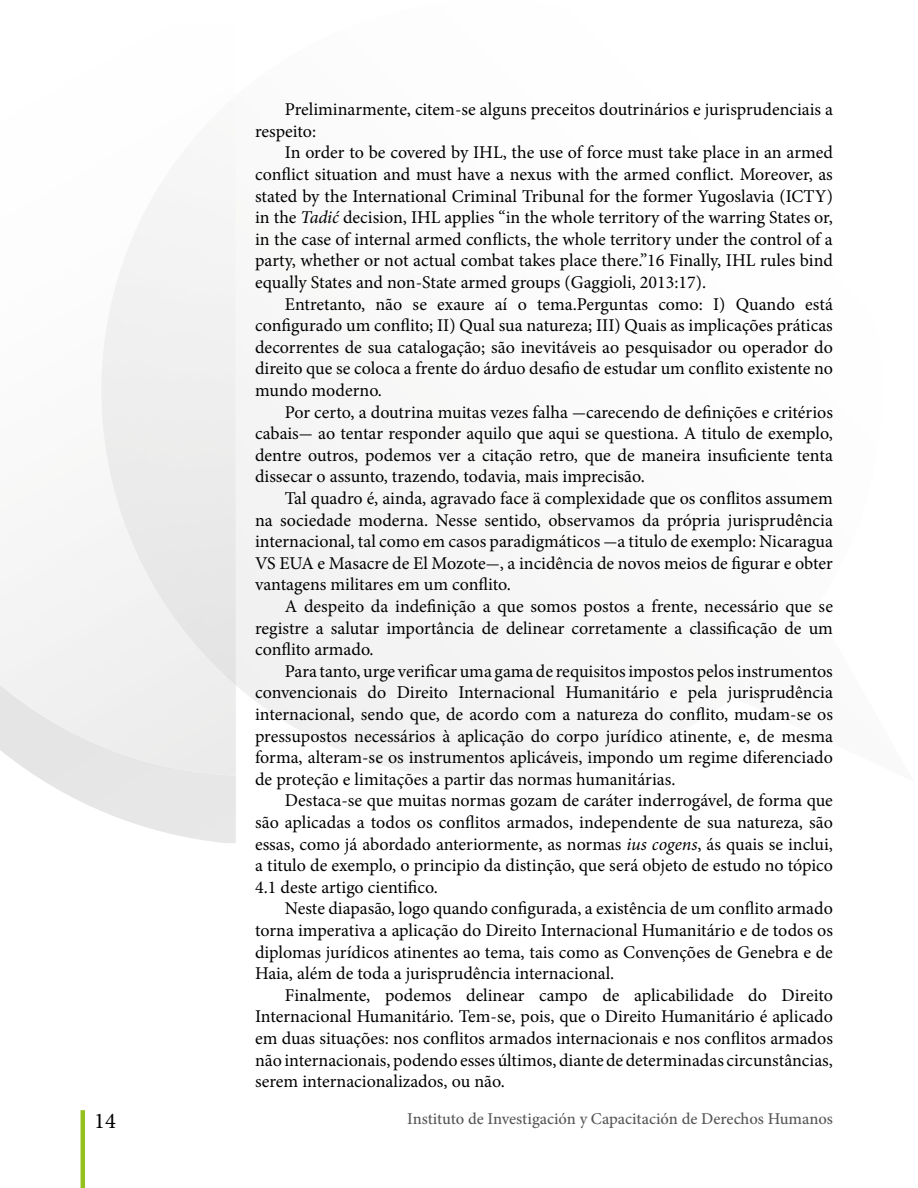
<style>
.page{position:relative;width:918px;height:1188px;background:#fff}
.page>*{position:absolute;margin:0;border:0;box-sizing:border-box;transform-origin:0 0}
.t1{font:22.5px "Minion Pro";color:#000}
.t2{font:18px/21.6px "Minion Pro";color:#000;text-align:justify}
.t3{font:500 16.5px "Minion Pro";color:#575756}
.s1{font-style:italic}
</style>
<div class="page">
<hr style="left:81px;top:1110px;width:4px;height:78px;background:#95c11e">
<img style="left:100px;top:196px;width:136px;height:489px">
<p class="t2" style="left:255px;top:99px;width:579px;text-indent:30px">Preliminarmente, citem-se alguns preceitos doutrinários e jurisprudenciais a respeito:</p>
<p class="t2" style="left:255px;top:142px;width:579px;text-indent:30px">In order to be covered by IHL, the use of force must take place in an armed conflict situation and must have a nexus with the armed conflict. Moreover, as stated by the International Criminal Tribunal for the former Yugoslavia (ICTY) in the <span class="s1">Tadić</span> decision, IHL applies “in the whole territory of the warring States or, in the case of internal armed conflicts, the whole territory under the control of a party, whether or not actual combat takes place there.”16 Finally, IHL rules bind equally States and non-State armed groups (Gaggioli, 2013:17).</p>
<p class="t2" style="left:255px;top:293px;width:579px;text-indent:30px">Entretanto, não se exaure aí o tema.Perguntas como: I) Quando está configurado um conflito; II) Qual sua natureza; III) Quais as implicações práticas decorrentes de sua catalogação; são inevitáveis ao pesquisador ou operador do direito que se coloca a frente do árduo desafio de estudar um conflito existente no mundo moderno.</p>
<p class="t2" style="left:255px;top:401px;width:579px;text-indent:30px">Por certo, a doutrina muitas vezes falha -carecendo de definições e critérios cabais- ao tentar responder aquilo que aqui se questiona. A titulo de exemplo, dentre outros, podemos ver a citação retro, que de maneira insuficiente tenta dissecar o assunto, trazendo, todavia, mais imprecisão.</p>
<p class="t2" style="left:255px;top:487px;width:579px;text-indent:30px">Tal quadro é, ainda, agravado face ä complexidade que os conflitos assumem na sociedade moderna. Nesse sentido, observamos da própria jurisprudência internacional, tal como em casos paradigmáticos -a titulo de exemplo: Nicaragua VS EUA e Masacre de El Mozote-, a incidência de novos meios de figurar e obter vantagens militares em um conflito.</p>
<p class="t2" style="left:255px;top:595px;width:579px;text-indent:30px">A despeito da indefinição a que somos postos a frente, necessário que se registre a salutar importância de delinear corretamente a classificação de um conflito armado.</p>
<p class="t2" style="left:255px;top:660px;width:579px;text-indent:30px">Para tanto, urge verificar uma gama de requisitos impostos pelos instrumentos convencionais do Direito Internacional Humanitário e pela jurisprudência internacional, sendo que, de acordo com a natureza do conflito, mudam-se os pressupostos necessários à aplicação do corpo jurídico atinente, e, de mesma forma, alteram-se os instrumentos aplicáveis, impondo um regime diferenciado de proteção e limitações a partir das normas humanitárias.</p>
<p class="t2" style="left:255px;top:790px;width:579px;text-indent:30px">Destaca-se que muitas normas gozam de caráter inderrogável, de forma que são aplicadas a todos os conflitos armados, independente de sua natureza, são essas, como já abordado anteriormente, as normas <span class="s1">ius cogens</span>, ás quais se inclui, a titulo de exemplo, o principio da distinção, que será objeto de estudo no tópico 4.1 deste artigo cientifico.</p>
<p class="t2" style="left:255px;top:898px;width:579px;text-indent:30px">Neste diapasão, logo quando configurada, a existência de um conflito armado torna imperativa a aplicação do Direito Internacional Humanitário e de todos os diplomas jurídicos atinentes ao tema, tais como as Convenções de Genebra e de Haia, além de toda a jurisprudência internacional.</p>
<p class="t2" style="left:255px;top:984px;width:579px;text-indent:30px">Finalmente, podemos delinear campo de aplicabilidade do Direito Internacional Humanitário. Tem-se, pois, que o Direito Humanitário é aplicado em duas situações: nos conflitos armados internacionais e nos conflitos armados não internacionais, podendo esses últimos, diante de determinadas circunstâncias, serem internacionalizados, ou não.</p>
<p class="t1" style="left:94px;top:1106px;width:23px">14</p>
<p class="t3" style="left:407px;top:1107px;width:427px">Instituto de Investigación y Capacitación de Derechos Humanos</p>
</div>
